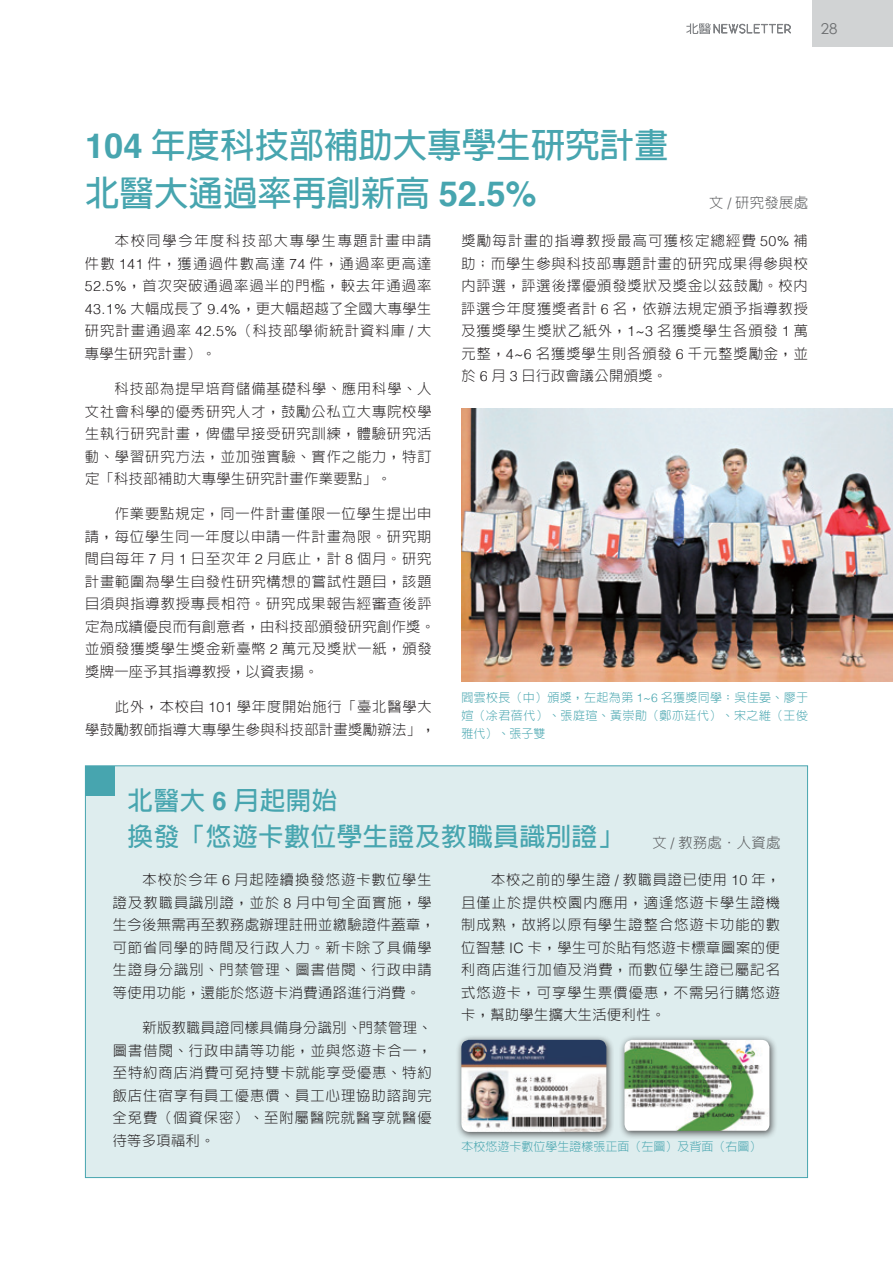
<style>
.page{position:relative;width:893px;height:1263px;background:#fff}
.page>*{position:absolute;margin:0;border:0;box-sizing:border-box;transform-origin:0 0}
.t1{font:700 34.5px/48px "AR Hei B5";color:#47a5af}
.t2{font:700 25.5px/36px "AR Hei B5";letter-spacing:.025em;color:#47a5af}
.t3{font:15px "Century Gothic";color:#6d6f71}
.t4{font:300 14.25px/22.5px "AR Hei B5";letter-spacing:.065em;color:#231f20;text-align:justify}
.t5{font:300 14.25px/22.5px "AR Hei B5";letter-spacing:.025em;color:#231f20;text-align:right}
.t6{font:300 14.25px "AR Hei B5";letter-spacing:.025em;color:#58595b}
.t7{font:300 12px/18px "AR Hei B5";letter-spacing:.03em;color:#47a5af;text-align:justify}
.t8{font:300 12px "AR Hei B5";color:#47a5af}
.s1{font-family:"Helvetica"}
.s2{font-family:"Noto Sans CJ Ktc"}
.s3{font-weight:300;font-size:14.25px;color:#58595b}
.s4{font-family:"Helvetica";font-weight:300;font-size:14.25px;color:#58595b}
</style>
<div class="page">
<div style="left:85px;top:765px;width:723px;height:413px;background:#deedee;border:1px solid #47a5af"></div>
<div style="left:85px;top:766px;width:30px;height:29px;background:#47a5af"></div>
<img style="left:461px;top:409px;width:432px;height:272px">
<div style="left:455px;top:1034px;width:159px;height:106px;background:#231f20;opacity:.75"></div>
<img style="left:461px;top:1040px;width:145px;height:92px">
<div style="left:619px;top:1034px;width:158px;height:105px;background:#231f20;opacity:.75"></div>
<img style="left:624px;top:1040px;width:145px;height:91px">
<div style="left:812px;top:0;width:81px;height:47px;background:#d1d3d4"></div>
<svg style="left:686px;top:23px;width:105px;height:11px"></svg>
<p class="t3" style="left:821px;top:20px;width:18px">28</p>
<h1 class="t1" style="left:85px;top:121px;width:585px"><span class="s1">104</span> 年度科技部補助大專學生研究計畫北醫大通過率再創新高 <span class="s1">52.5%</span></h1>
<p class="t6" style="left:709px;top:196px;width:100px">文 <span class="s1">/</span> 研究發展處</p>
<p class="t4" style="left:461px;top:230px;width:348px">獎勵每計畫的指導教授最高可獲核定總經費 <span class="s1">50%</span> 補助；而學生參與科技部專題計畫的研究成果得參與校內評選，評選後擇優頒發獎狀及獎金以茲鼓勵。校內評選今年度獲獎者計 <span class="s1">6</span> 名，依辦法規定頒予指導教授及獲獎學生獎狀乙紙外，<span class="s1">1~3</span> 名獲獎學生各頒發 <span class="s1">1</span> 萬元整，<span class="s1">4~6</span> 名獲獎學生則各頒發 <span class="s1">6</span> 千元整獎勵金，並於 <span class="s1">6</span> 月 <span class="s1">3</span> 日行政會議公開頒獎。</p>
<p class="t4" style="left:85px;top:230px;width:348px;text-indent:30px">本校同學今年度科技部大專學生專題計畫申請件數 <span class="s1">141</span> 件，獲通過件數高達 <span class="s1">74</span> 件，通過率更高達<span class="s1">52.5%</span>，首次突破通過率過半的門檻，較去年通過率<span class="s1">43.1%</span> 大幅成長了 <span class="s1">9.4%</span>，更大幅超越了全國大專學生研究計畫通過率 <span class="s1">42.5%</span>（科技部學術統計資料庫 <span class="s1">/</span> 大專學生研究計畫）。</p>
<p class="t4" style="left:85px;top:378px;width:348px;text-indent:30px">科技部為提早培育儲備基礎科學、應用科學、人文社會科學的優秀研究人才，鼓勵公私立大專院校學生執行研究計畫，俾儘早接受研究訓練，體驗研究活動、學習研究方法，並加強實驗、實作之能力，特訂定「科技部補助大專學生研究計畫作業要點」。</p>
<p class="t4" style="left:85px;top:503px;width:352px;text-align:left;text-indent:30px">作業要點規定，同一件計畫僅限一位學生提出申請，每位學生同一年度以申請一件計畫為限。研究期間自每年 <span class="s1">7</span> 月 <span class="s1">1</span> 日至次年 <span class="s1">2</span> 月底止，計 <span class="s1">8</span> 個月。研究計畫範圍為學生自發性研究構想的嘗試性題目，該題目須與指導教授專長相符。研究成果報告經審查後評定為成績優良而有創意者，由科技部頒發研究創作獎。並頒發獲獎學生獎金新臺幣 <span class="s1">2</span> 萬元及獎狀一紙，頒發獎牌一座予其指導教授，以資表揚。</p>
<p class="t5" style="left:85px;top:696px;width:352px">此外，本校自 <span class="s1">101</span> 學年度開始施行「臺北醫學大<br>學鼓勵教師指導大專學生參與科技部計畫獎勵辦法」，</p>
<p class="t7" style="left:461px;top:688px;width:348px">閻雲校長（中）頒獎，左起為第 <span class="s1">1~6</span> 名獲獎同學：吳佳晏、廖于媗（<span class="s2">凃</span>君蓓代）、張庭瑄、黃崇勛（鄭亦廷代）、宋之維（王俊雅代）、張子雙</p>
<h2 class="t2" style="left:128px;top:782px;width:654px">北醫大 <span class="s1">6</span> 月起開始<br>換發「悠遊卡數位學生證及教職員識別證」 <span class="s3">文</span> <span class="s4">/</span> <span class="s3">教務處．人資處</span></h2>
<p class="t4" style="left:113px;top:869px;width:324px;text-align:left;text-indent:30px">本校於今年 <span class="s1">6</span> 月起陸續換發悠遊卡數位學生證及教職員識別證，並於 <span class="s1">8</span> 月中旬全面實施，學生今後無需再至教務處辦理註冊並繳驗證件蓋章，可節省同學的時間及行政人力。新卡除了具備學生證身分識別、門禁管理、圖書借閱、行政申請等使用功能，還能於悠遊卡消費通路進行消費。</p>
<p class="t4" style="left:113px;top:1016px;width:321px;text-indent:30px">新版教職員證同樣具備身分識別、門禁管理、圖書借閱、行政申請等功能，並與悠遊卡合一，至特約商店消費可免持雙卡就能享受優惠、特約飯店住宿享有員工優惠價、員工心理協助諮詢完全免費（個資保密）、至附屬醫院就醫享就醫優待等多項福利。</p>
<p class="t4" style="left:461px;top:869px;width:321px;text-indent:30px">本校之前的學生證 <span class="s1">/</span> 教職員證已使用 <span class="s1">10</span> 年，且僅止於提供校園內應用，適逢悠遊卡學生證機制成熟，故將以原有學生證整合悠遊卡功能的數位智慧 <span class="s1">IC</span> 卡，學生可於貼有悠遊卡標章圖案的便利商店進行加值及消費，而數位學生證已屬記名式悠遊卡，可享學生票價優惠，不需另行購悠遊卡，幫助學生擴大生活便利性。</p>
<p class="t8" style="left:461px;top:1140px;width:301px">本校悠遊卡數位學生證樣張正面（左圖）及背面（右圖）</p>
</div>
